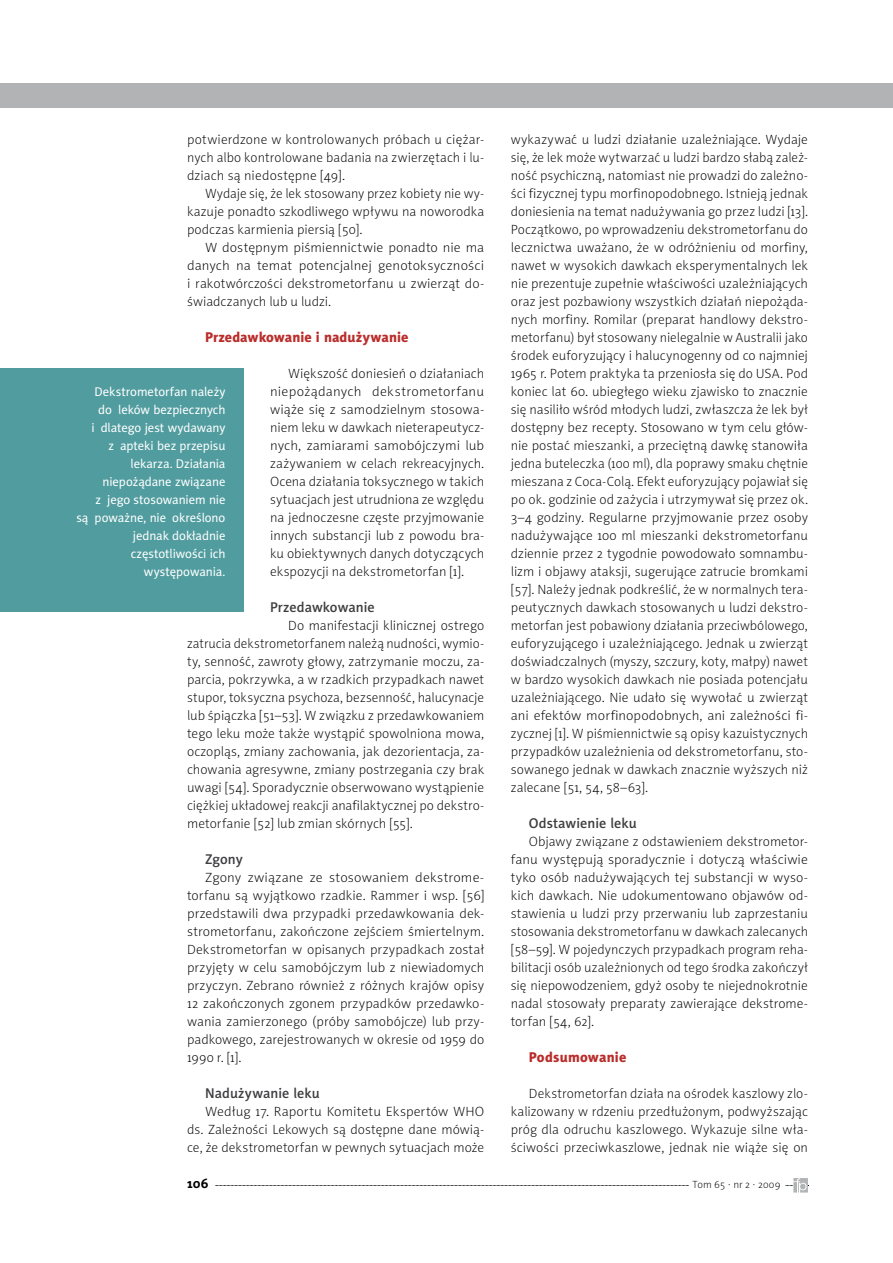
<style>
.page{position:relative;width:893px;height:1263px;background:#fff}
.page>*{position:absolute;margin:0;border:0;box-sizing:border-box;transform-origin:0 0}
.t1{font:14.25px "Naomi Sans EFN Medium";color:#3e3d40}
.t2{font:14.25px "Naomi Sans EFN Heavy";letter-spacing:.005em;color:#ba2d2b}
.t3{font:13.5px/18px "Naomi Sans EFN Thin";letter-spacing:.005em;color:#000;text-align:justify}
.t4{font:700 13.5px "Naomi Sans EFN";color:#000}
.t5{font:12.75px/18px "Naomi Sans EFN";letter-spacing:-.005em;color:#fff;text-align:right}
.t6{font:10.5px "Naomi Sans EFN Thin";letter-spacing:.01em;color:#000}
</style>
<div class="page">
<div style="left:0;top:83px;width:893px;height:25px;background:#b1b3b4"></div>
<svg style="left:215px;top:1178px;width:594px;height:14px"></svg>
<div style="left:0;top:369px;width:243px;height:243px;background:#519c9f"></div>
<p class="t3" style="left:187px;top:131px;width:299px">potwierdzone w kontrolowanych próbach u ciężar&shy;nych albo kontrolowane badania na zwierzętach i lu&shy;dziach są niedostępne [49].</p>
<p class="t3" style="left:187px;top:185px;width:299px;text-indent:18px">Wydaje się, że lek stosowany przez kobiety nie wy&shy;kazuje ponadto szkodliwego wpływu na noworodka podczas karmienia piersią [50].</p>
<p class="t3" style="left:187px;top:239px;width:299px;text-indent:18px">W dostępnym piśmiennictwie ponadto nie ma danych na temat potencjalnej genotoksyczności i rakotwórczości dekstrometorfanu u zwierząt do&shy;świadczanych lub u ludzi.</p>
<p class="t2" style="left:205px;top:329px;width:205px">Przedawkowanie i nadużywanie</p>
<p class="t3" style="left:270px;top:365px;width:216px;text-indent:18px">Większość doniesień o działaniach niepożądanych dekstrometorfanu wiąże się z samodzielnym stosowa&shy;niem leku w dawkach nieterapeutycz&shy;nych, zamiarami samobójczymi lub zażywaniem w celach rekreacyjnych.<br>Ocena działania toksycznego w takich sytuacjach jest utrudniona ze względu na jednoczesne częste przyjmowanie innych substancji lub z powodu bra&shy;ku obiektywnych danych dotyczących ekspozycji na dekstrometorfan [1].</p>
<p class="t1" style="left:270px;top:599px;width:106px">Przedawkowanie</p>
<p class="t3" style="left:187px;top:617px;width:299px;text-indent:101px">Do manifestacji klinicznej ostrego zatrucia dekstrometorfanem należą nudności, wymio&shy;ty, senność, zawroty głowy, zatrzymanie moczu, za&shy;parcia, pokrzywka, a w rzadkich przypadkach nawet stupor, toksyczna psychoza, bezsenność, halucynacje lub śpiączka [51–53]. W związku z przedawkowaniem tego leku może także wystąpić spowolniona mowa, oczopląs, zmiany zachowania, jak dezorientacja, za&shy;chowania agresywne, zmiany postrzegania czy brak uwagi [54]. Sporadycznie obserwowano wystąpienie ciężkiej układowej reakcji anafilaktycznej po dekstro&shy;metorfanie [52] lub zmian skórnych [55].</p>
<p class="t1" style="left:205px;top:851px;width:39px">Zgony</p>
<p class="t3" style="left:187px;top:869px;width:299px;text-indent:18px">Zgony związane ze stosowaniem dekstrome&shy;torfanu są wyjątkowo rzadkie. Rammer i wsp. [56] przedstawili dwa przypadki przedawkowania dek&shy;strometorfanu, zakończone zejściem śmiertelnym.<br>Dekstrometorfan w opisanych przypadkach został przyjęty w celu samobójczym lub z niewiadomych przyczyn. Zebrano również z różnych krajów opisy 12 zakończonych zgonem przypadków przedawko&shy;wania zamierzonego (próby samobójcze) lub przy&shy;padkowego, zarejestrowanych w okresie od 1959 do 1990 r. [1].</p>
<p class="t1" style="left:205px;top:1085px;width:116px">Nadużywanie leku</p>
<p class="t3" style="left:187px;top:1103px;width:299px;text-indent:18px">Według 17. Raportu Komitetu Ekspertów WHO ds. Zależności Lekowych są dostępne dane mówią&shy;ce, że dekstrometorfan w pewnych sytuacjach może</p>
<p class="t5" style="left:76px;top:383px;width:151px">Dekstrometorfan należy<br>do leków bezpiecznych<br>i dlatego jest wydawany<br>z apteki bez przepisu lekarza. Działania niepożądane związane<br>z jego stosowaniem nie<br>są poważne, nie określono jednak dokładnie częstotliwości ich występowania.</p>
<p class="t3" style="left:511px;top:131px;width:299px">wykazywać u ludzi działanie uzależniające. Wydaje się, że lek może wytwarzać u ludzi bardzo słabą zależ&shy;ność psychiczną, natomiast nie prowadzi do zależno&shy;ści fizycznej typu morfinopodobnego. Istnieją jednak doniesienia na temat nadużywania go przez ludzi [13].<br>Początkowo, po wprowadzeniu dekstrometorfanu do lecznictwa uważano, że w odróżnieniu od morfiny, nawet w wysokich dawkach eksperymentalnych lek nie prezentuje zupełnie właściwości uzależniających oraz jest pozbawiony wszystkich działań niepożąda&shy;nych morfiny. Romilar (preparat handlowy dekstro&shy;metorfanu) był stosowany nielegalnie w Australii jako środek euforyzujący i halucynogenny od co najmniej 1965 r. Potem praktyka ta przeniosła się do USA. Pod koniec lat 60. ubiegłego wieku zjawisko to znacznie się nasiliło wśród młodych ludzi, zwłaszcza że lek był dostępny bez recepty. Stosowano w tym celu głów&shy;nie postać mieszanki, a przeciętną dawkę stanowiła jedna buteleczka (100 ml), dla poprawy smaku chętnie mieszana z Coca-Colą. Efekt euforyzujący pojawiał się po ok. godzinie od zażycia i utrzymywał się przez ok.<br>3–4 godziny. Regularne przyjmowanie przez osoby nadużywające 100 ml mieszanki dekstrometorfanu dziennie przez 2 tygodnie powodowało somnambu&shy;lizm i objawy ataksji, sugerujące zatrucie bromkami [57]. Należy jednak podkreślić, że w normalnych tera&shy;peutycznych dawkach stosowanych u ludzi dekstro&shy;metorfan jest pobawiony działania przeciwbólowego, euforyzującego i uzależniającego. Jednak u zwierząt doświadczalnych (myszy, szczury, koty, małpy) nawet w bardzo wysokich dawkach nie posiada potencjału uzależniającego. Nie udało się wywołać u zwierząt ani efektów morfinopodobnych, ani zależności fi&shy;zycznej [1]. W piśmiennictwie są opisy kazuistycznych przypadków uzależnienia od dekstrometorfanu, sto&shy;sowanego jednak w dawkach znacznie wyższych niż zalecane [51, 54, 58–63].</p>
<p class="t1" style="left:529px;top:815px;width:109px">Odstawienie leku</p>
<p class="t3" style="left:511px;top:833px;width:299px;text-indent:18px">Objawy związane z odstawieniem dekstrometor&shy;fanu występują sporadycznie i dotyczą właściwie tyko osób nadużywających tej substancji w wyso&shy;kich dawkach. Nie udokumentowano objawów od&shy;stawienia u ludzi przy przerwaniu lub zaprzestaniu stosowania dekstrometorfanu w dawkach zalecanych [58–59]. W pojedynczych przypadkach program reha&shy;bilitacji osób uzależnionych od tego środka zakończył się niepowodzeniem, gdyż osoby te niejednokrotnie nadal stosowały preparaty zawierające dekstrome&shy;torfan [54, 62].</p>
<p class="t2" style="left:529px;top:1049px;width:99px">Podsumowanie</p>
<p class="t3" style="left:511px;top:1085px;width:299px;text-indent:18px">Dekstrometorfan działa na ośrodek kaszlowy zlo&shy;kalizowany w rdzeniu przedłużonym, podwyższając próg dla odruchu kaszlowego. Wykazuje silne wła&shy;ściwości przeciwkaszlowe, jednak nie wiąże się on</p>
<p class="t4" style="left:187px;top:1176px;width:23px">106</p>
<p class="t6" style="left:693px;top:1179px;width:89px">Tom 65 · nr 2 · 2009</p>
</div>
